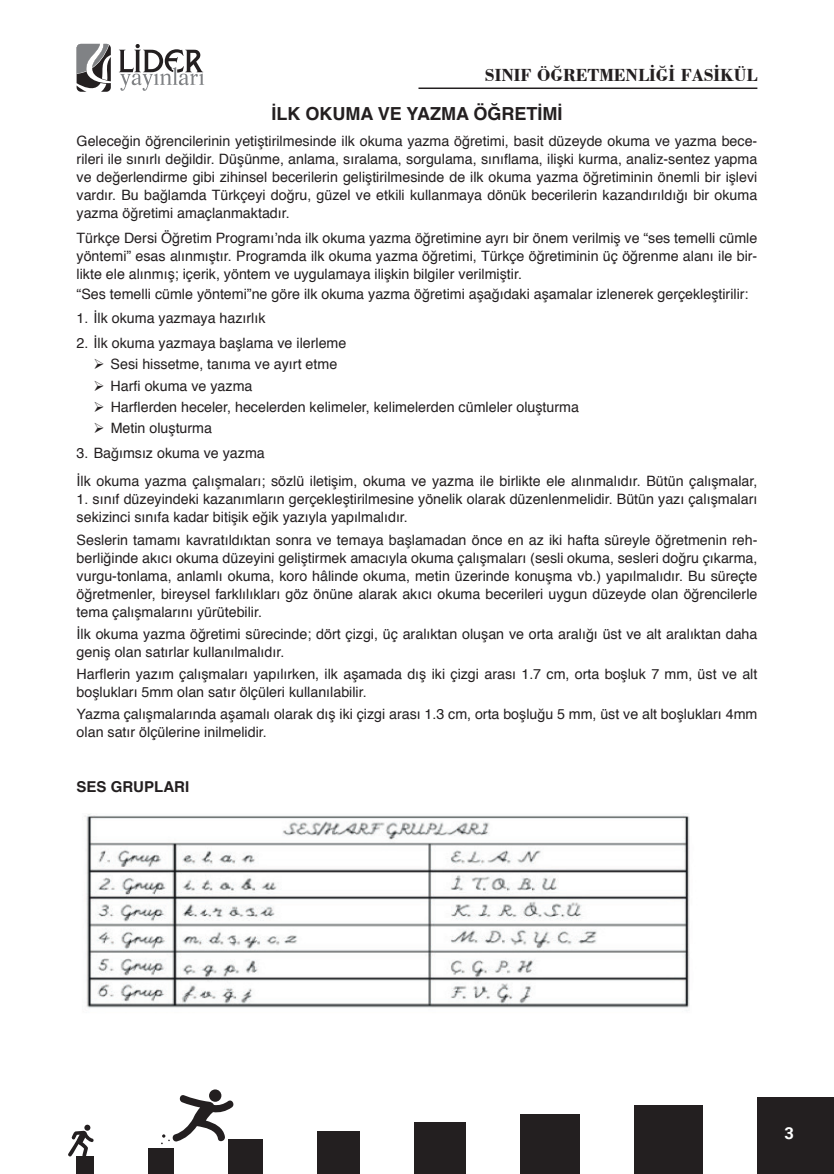
<style>
.page{position:relative;width:834px;height:1174px;background:#fff}
.page>*{position:absolute;margin:0;border:0;box-sizing:border-box;transform-origin:0 0}
.t1{font:700 18px "Bodoni";color:#231f20}
.t2{font:700 18px "Helvetica";color:#231f20}
.t3{font:700 16.5px "Roboto";color:#fff}
.t4{font:700 15px "Helvetica";color:#231f20}
.t5{font:14.25px/18px "Helvetica";color:#231f20}
</style>
<div class="page">
<hr style="left:418px;top:87px;width:339px;height:2px;background:#231f20">
<svg style="left:77px;top:44px;width:34px;height:48px"></svg>
<svg style="left:119px;top:44px;width:85px;height:47px"></svg>
<div style="left:757px;top:1097px;width:76px;height:77px;background:#231f20"></div>
<div style="left:634px;top:1106px;width:68px;height:68px;background:#231f20"></div>
<div style="left:520px;top:1114px;width:59px;height:60px;background:#231f20"></div>
<div style="left:414px;top:1123px;width:51px;height:51px;background:#231f20"></div>
<div style="left:317px;top:1131px;width:43px;height:43px;background:#231f20"></div>
<div style="left:228px;top:1140px;width:34px;height:34px;background:#231f20"></div>
<div style="left:148px;top:1148px;width:26px;height:26px;background:#231f20"></div>
<div style="left:77px;top:1157px;width:17px;height:17px;background:#231f20"></div>
<svg style="left:161px;top:1089px;width:74px;height:55px"></svg>
<svg style="left:68px;top:1124px;width:26px;height:33px"></svg>
<img style="left:84px;top:813px;width:606px;height:198px">
<p class="t1" style="left:484px;top:65px;width:274px">SINIF ÖĞRETMENLİĞİ FASİKÜL</p>
<p class="t2" style="left:271px;top:99px;width:292px">İLK OKUMA VE YAZMA ÖĞRETİMİ</p>
<p class="t5" style="left:77px;top:133px;width:682px;text-align:justify">Geleceğin öğrencilerinin yetiştirilmesinde ilk okuma yazma öğretimi, basit düzeyde okuma ve yazma bece&shy;rileri ile sınırlı değildir. Düşünme, anlama, sıralama, sorgulama, sınıflama, ilişki kurma, analiz-sentez yapma ve değerlendirme gibi zihinsel becerilerin geliştirilmesinde de ilk okuma yazma öğretiminin önemli bir işlevi vardır. Bu bağlamda Türkçeyi doğru, güzel ve etkili kullanmaya dönük becerilerin kazandırıldığı bir okuma yazma öğretimi amaçlanmaktadır.</p>
<p class="t5" style="left:77px;top:229px;width:682px;text-align:justify">Türkçe Dersi Öğretim Programı’nda ilk okuma yazma öğretimine ayrı bir önem verilmiş ve “ses temelli cümle yöntemi” esas alınmıştır. Programda ilk okuma yazma öğretimi, Türkçe öğretiminin üç öğrenme alanı ile bir&shy;likte ele alınmış; içerik, yöntem ve uygulamaya ilişkin bilgiler verilmiştir.</p>
<p class="t5" style="left:77px;top:285px;width:673px">“Ses temelli cümle yöntemi”ne göre ilk okuma yazma öğretimi aşağıdaki aşamalar izlenerek gerçekleştirilir:</p>
<p class="t5" style="left:77px;top:310px;width:190px">1. İlk okuma yazmaya hazırlık</p>
<p class="t5" style="left:111px;top:332px;width:470px;line-height:21.5px;text-indent:-34px">2. İlk okuma yazmaya başlama ve ilerleme<br>Sesi hissetme, tanıma ve ayırt etme<br>Harfi okuma ve yazma<br>Harflerden heceler, hecelerden kelimeler, kelimelerden cümleler oluşturma Metin oluşturma</p>
<p class="t5" style="left:77px;top:439px;width:682px;line-height:28.7px">3. Bağımsız okuma ve yazma<br>İlk okuma yazma çalışmaları; sözlü iletişim, okuma ve yazma ile birlikte ele alınmalıdır. Bütün çalışmalar,</p>
<p class="t5" style="left:77px;top:491px;width:682px">1. sınıf düzeyindeki kazanımların gerçekleştirilmesine yönelik olarak düzenlenmelidir. Bütün yazı çalışmaları sekizinci sınıfa kadar bitişik eğik yazıyla yapılmalıdır.</p>
<p class="t5" style="left:77px;top:531px;width:682px;text-align:justify">Seslerin tamamı kavratıldıktan sonra ve temaya başlamadan önce en az iki hafta süreyle öğretmenin reh&shy;berliğinde akıcı okuma düzeyini geliştirmek amacıyla okuma çalışmaları (sesli okuma, sesleri doğru çıkarma, vurgu-tonlama, anlamlı okuma, koro hâlinde okuma, metin üzerinde konuşma vb.) yapılmalıdır. Bu süreçte öğretmenler, bireysel farklılıkları göz önüne alarak akıcı okuma becerileri uygun düzeyde olan öğrencilerle tema çalışmalarını yürütebilir.</p>
<p class="t5" style="left:77px;top:625px;width:682px">İlk okuma yazma öğretimi sürecinde; dört çizgi, üç aralıktan oluşan ve orta aralığı üst ve alt aralıktan daha geniş olan satırlar kullanılmalıdır.</p>
<p class="t5" style="left:77px;top:665px;width:682px">Harflerin yazım çalışmaları yapılırken, ilk aşamada dış iki çizgi arası 1.7 cm, orta boşluk 7 mm, üst ve alt boşlukları 5mm olan satır ölçüleri kullanılabilir.</p>
<p class="t5" style="left:77px;top:706px;width:682px">Yazma çalışmalarında aşamalı olarak dış iki çizgi arası 1.3 cm, orta boşluğu 5 mm, üst ve alt boşlukları 4mm olan satır ölçülerine inilmelidir.</p>
<p class="t4" style="left:77px;top:774px;width:114px">SES GRUPLARI</p>
<p class="t3" style="left:784px;top:1121px;width:11px">3</p>
</div>
